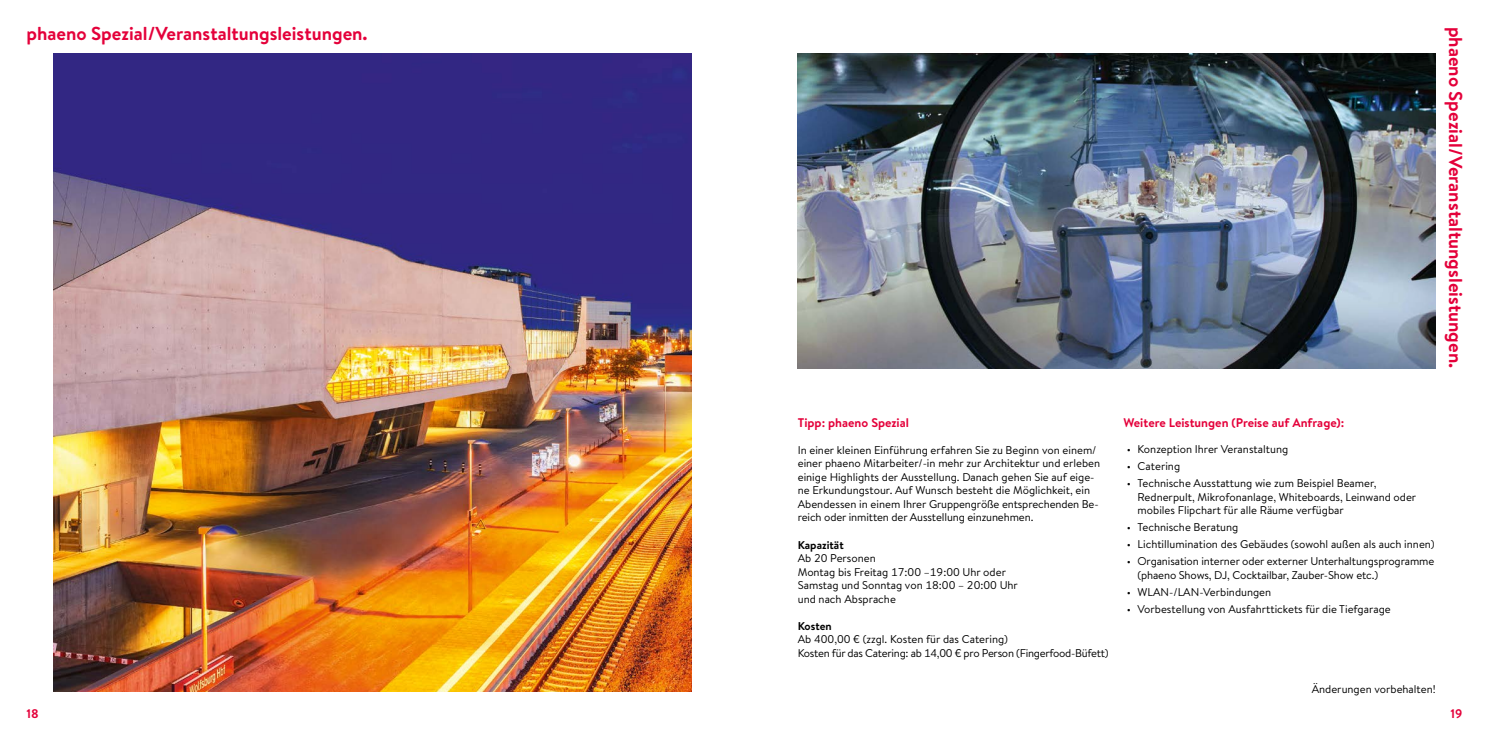
<style>
.page{position:relative;width:1489px;height:745px;background:#fff}
.page>*{position:absolute;margin:0;border:0;box-sizing:border-box;transform-origin:0 0}
.t1{font:700 18.75px "Brandon Text";color:#e4003a}
.t2{font:700 12.5px "Brandon Text";color:#e4003a}
.t3{font:11.25px/13.5px "Brandon Text";color:#000}
.t4{font:11.25px/13.5px "Brandon Text";letter-spacing:-.025em;color:#000}
.t5{font:700 11.25px "Brandon Text";color:#000}
</style>
<div class="page">
<img style="left:53px;top:53px;width:638px;height:638px">
<img style="left:797px;top:53px;width:638px;height:316px">
<h1 class="t1" style="left:27px;top:20px;width:342px">phaeno Spezial/Veranstaltungsleistungen.</h1>
<h1 class="t1" style="left:1468px;top:27px;width:342px;rotate:90deg">phaeno Spezial/Veranstaltungsleistungen.</h1>
<p class="t2" style="left:797px;top:413px;width:113px">Tipp: phaeno Spezial</p>
<p class="t3" style="left:797px;top:442px;width:304px">In einer kleinen Einführung erfahren Sie zu Beginn von einem/ einer phaeno Mitarbeiter/-in mehr zur Architektur und erleben einige Highlights der Ausstellung. Danach gehen Sie auf eige&shy;ne Erkundungstour. Auf Wunsch besteht die Möglichkeit, ein Abendessen in einem Ihrer Gruppengröße entsprechenden Be&shy;reich oder inmitten der Ausstellung einzunehmen.</p>
<p class="t5" style="left:797px;top:536px;width:47px">Kapazität</p>
<p class="t3" style="left:797px;top:550px;width:222px">Ab 20 Personen<br>Montag bis Freitag 17:00 –19:00 Uhr oder<br>Samstag und Sonntag von 18:00 – 20:00 Uhr und nach Absprache</p>
<p class="t5" style="left:797px;top:617px;width:35px">Kosten</p>
<p class="t4" style="left:797px;top:631px;width:312px">Ab 400,00 € (zzgl. Kosten für das Catering)<br>Kosten für das Catering: ab 14,00 € pro Person (Fingerfood-Büfett)</p>
<p class="t2" style="left:1123px;top:413px;width:222px">Weitere Leistungen (Preise auf Anfrage):</p>
<p class="t3" style="left:1126px;top:441px;width:163px">• Konzeption Ihrer Veranstaltung</p>
<p class="t3" style="left:1126px;top:458px;width:55px">• Catering</p>
<p class="t3" style="left:1137px;top:475px;width:280px;text-indent:-11px">• Technische Ausstattung wie zum Beispiel Beamer,<br>Rednerpult, Mikrofonanlage, Whiteboards, Leinwand oder mobiles Flipchart für alle Räume verfügbar</p>
<p class="t3" style="left:1126px;top:520px;width:113px">• Technische Beratung</p>
<p class="t3" style="left:1126px;top:537px;width:309px">• Lichtillumination des Gebäudes (sowohl außen als auch innen)</p>
<p class="t3" style="left:1137px;top:554px;width:298px;text-indent:-11px">• Organisation interner oder externer Unterhaltungsprogramme (phaeno Shows, DJ, Cocktailbar, Zauber-Show etc.)</p>
<p class="t3" style="left:1126px;top:584px;width:146px">• WLAN-/LAN-Verbindungen</p>
<p class="t3" style="left:1126px;top:601px;width:265px">• Vorbestellung von Ausfahrttickets für die Tiefgarage</p>
<p class="t3" style="left:1311px;top:681px;width:126px">Änderungen vorbehalten!</p>
<p class="t2" style="left:27px;top:704px;width:14px">18</p>
<p class="t2" style="left:1450px;top:704px;width:13px">19</p>
</div>
